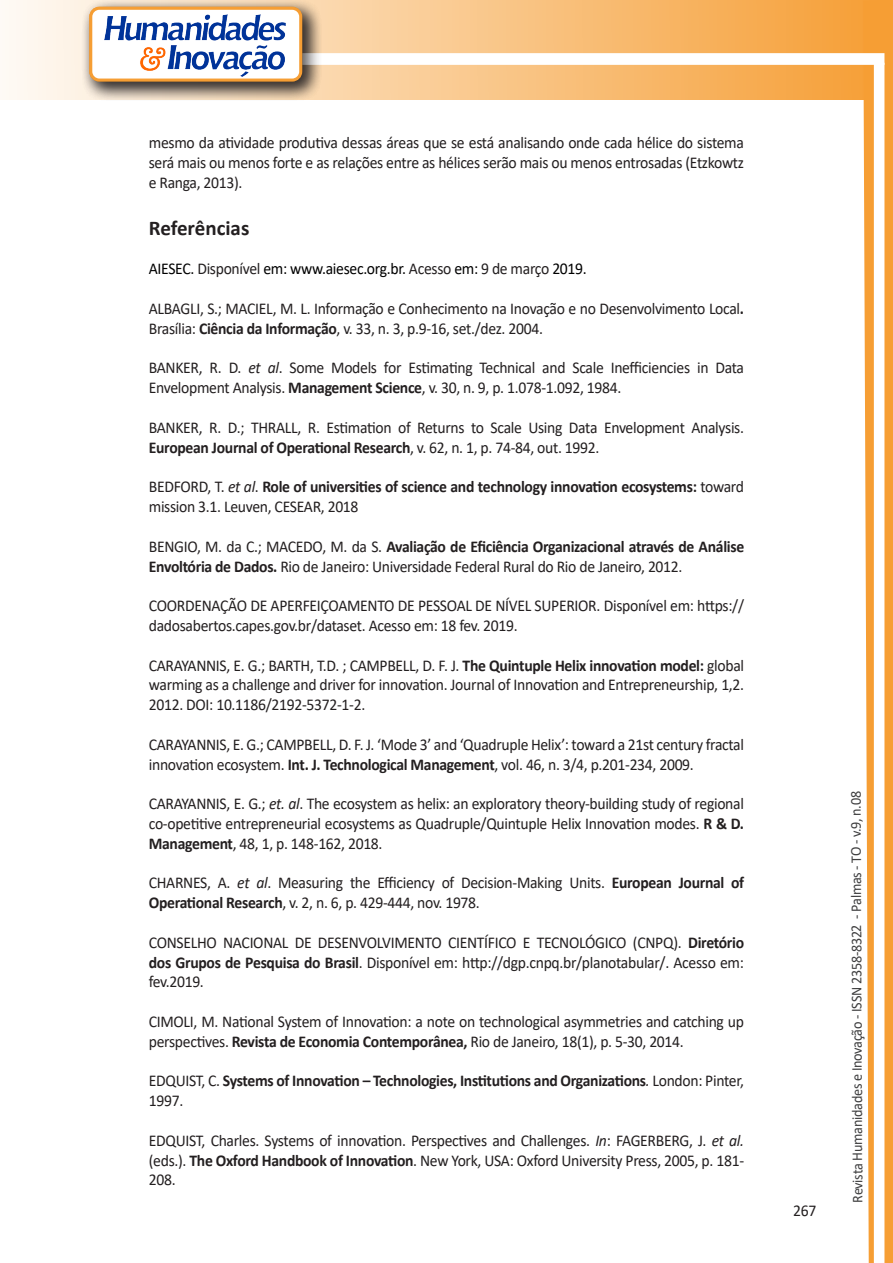
<style>
.page{position:relative;width:893px;height:1263px;background:#fff}
.page>*{position:absolute;margin:0;border:0;box-sizing:border-box;transform-origin:0 0}
.Titulo_2{font:700 21px "Calibri";color:#231f20}
.texto{font:16.5px/19.8px "Calibri";letter-spacing:-.02em;color:#231f20;scale:.95 1}
.texto-2{font:700 16.5px/19.8px "Calibri";letter-spacing:-.02em;color:#231f20;scale:.95 1}
.texto-3{font:16.5px "Calibri";letter-spacing:-.02em;color:#000;scale:.95 1}
.t1{font:15px "Calibri";letter-spacing:-.025em;color:#3e3e3f;scale:.95 1}
.s1{color:#231f20}
.s2{font-weight:700}
.s3{font-style:italic}
.s4{font-weight:400}
.s5{font-weight:400;font-style:italic}
</style>
<div class="page">
<svg style="left:5px;top:0;width:858px;height:100px;background:#f9c484"></svg>
<div style="left:302px;top:53px;width:582px;height:12px;background:#fff;border:2px solid #fff"></div>
<svg style="left:863px;top:0;width:30px;height:1263px"></svg>
<div style="left:81px;top:0;width:241px;height:102px;background:#231f20;opacity:.75"></div>
<div style="left:91px;top:8px;width:210px;height:72px;background:#fff;border-radius:9px"></div>
<img style="left:104px;top:14px;width:181px;height:62px">
<div style="left:89px;top:7px;width:213px;height:75px;border:3px solid #f69e34;border-radius:9px"></div>
<p class="texto" style="left:149px;top:133px;width:628px;text-align:justify">mesmo da atividade produtiva dessas áreas que se está analisando onde cada hélice do sistema será mais ou menos forte e as relações entre as hélices serão mais ou menos entrosadas (Etzkowtz e Ranga, 2013).</p>
<p class="Titulo_2" style="left:149px;top:213px;width:102px">Referências</p>
<p class="texto-3" style="left:149px;top:258px;width:463px">AIESEC. <span class="s1">Disponível</span> em: www.aiesec.org.br. <span class="s1">Acesso</span> em: <span class="s1">9 de março</span> 2019.</p>
<p class="texto" style="left:149px;top:298px;width:628px">ALBAGLI, S.; MACIEL, M. L. Informação e Conhecimento na Inovação e no Desenvolvimento Local<span class="s2">.<br></span>Brasília: <span class="s2">Ciência da Informação</span>, v. 33, n. 3, p.9-16, set./dez. 2004.</p>
<p class="texto" style="left:149px;top:358px;width:628px">BANKER, R. D. <span class="s3">et al</span>. Some Models for Estimating Technical and Scale Inefficiencies in Data<br>Envelopment Analysis. <span class="s2">Management Science</span>, v. 30, n. 9, p. 1.078-1.092, 1984.</p>
<p class="texto" style="left:149px;top:417px;width:628px">BANKER, R. D.; THRALL, R. Estimation of Returns to Scale Using Data Envelopment Analysis.<br><span class="s2">European Journal of Operational Research</span>, v. 62, n. 1, p. 74-84, out. 1992.</p>
<p class="texto-2" style="left:149px;top:477px;width:628px"><span class="s4">BEDFORD, T.</span> <span class="s5">et al</span><span class="s4">.</span> Role of universities of science and technology innovation ecosystems: <span class="s4">toward mission 3.1. Leuven, CESEAR, 2018</span></p>
<p class="texto" style="left:149px;top:536px;width:628px">BENGIO, M. da C.; MACEDO, M. da S. <span class="s2">Avaliação de Eficiência Organizacional através de Análise<br>Envoltória de Dados.</span> Rio de Janeiro: Universidade Federal Rural do Rio de Janeiro, 2012.</p>
<p class="texto" style="left:149px;top:595px;width:628px">COORDENAÇÃO DE APERFEIÇOAMENTO DE PESSOAL DE NÍVEL SUPERIOR. Disponível em: https:// dadosabertos.capes.gov.br/dataset. Acesso em: 18 fev. 2019.</p>
<p class="texto" style="left:149px;top:655px;width:628px;text-align:justify">CARAYANNIS, E. G.; BARTH, T.D. ; CAMPBELL, D. F. J. <span class="s2">The Quintuple Helix innovation model:</span> global warming as a challenge and driver for innovation. Journal of Innovation and Entrepreneurship, 1,2.<br>2012. DOI: 10.1186/2192-5372-1-2.</p>
<p class="texto" style="left:149px;top:734px;width:628px">CARAYANNIS, E. G.; CAMPBELL, D. F. J. ‘Mode 3’ and ‘Quadruple Helix’: toward a 21st century fractal innovation ecosystem. <span class="s2">Int. J. Technological Management</span>, vol. 46, n. 3/4, p.201-234, 2009.</p>
<p class="texto" style="left:149px;top:793px;width:628px;text-align:justify">CARAYANNIS, E. G.; <span class="s3">et. al</span>. The ecosystem as helix: an exploratory theory-building study of regional co-opetitive entrepreneurial ecosystems as Quadruple/Quintuple Helix Innovation modes. <span class="s2">R &amp; D.<br>Management</span>, 48, 1, p. 148-162, 2018.</p>
<p class="texto" style="left:149px;top:872px;width:628px">CHARNES, A. <span class="s3">et al</span>. Measuring the Efficiency of Decision-Making Units. <span class="s2">European Journal of<br>Operational Research</span>, v. 2, n. 6, p. 429-444, nov. 1978.</p>
<p class="texto" style="left:149px;top:932px;width:628px;text-align:justify">CONSELHO NACIONAL DE DESENVOLVIMENTO CIENTÍFICO E TECNOLÓGICO (CNPQ). <span class="s2">Diretório dos Grupos de Pesquisa do Brasil</span>. Disponível em: http://dgp.cnpq.br/planotabular/. Acesso em: fev.2019.</p>
<p class="texto" style="left:149px;top:1011px;width:628px">CIMOLI, M. National System of Innovation: a note on technological asymmetries and catching up perspectives. <span class="s2">Revista de Economia Contemporânea,</span> Rio de Janeiro, 18(1), p. 5-30, 2014.</p>
<p class="texto-2" style="left:149px;top:1071px;width:628px"><span class="s4">EDQUIST, C.</span> Systems of Innovation – Technologies, Institutions and Organizations<span class="s5">.</span> <span class="s4">London: Pinter,<br>1997.</span></p>
<p class="texto" style="left:149px;top:1130px;width:628px;text-align:justify">EDQUIST, Charles. Systems of innovation. Perspectives and Challenges. <span class="s3">In</span>: FAGERBERG, J. <span class="s3">et al. </span>(eds.). <span class="s2">The Oxford Handbook of Innovation</span>. New York, USA: Oxford University Press, 2005, p. 181- 208.</p>
<p class="texto" style="left:793px;top:1200px;width:26px">267</p>
<p class="t1" style="left:846px;top:1203px;width:435px;rotate:-90deg">Revista Humanidades e Inovação - ISSN 2358-8322 - Palmas - TO - v.9, n.08</p>
</div>
